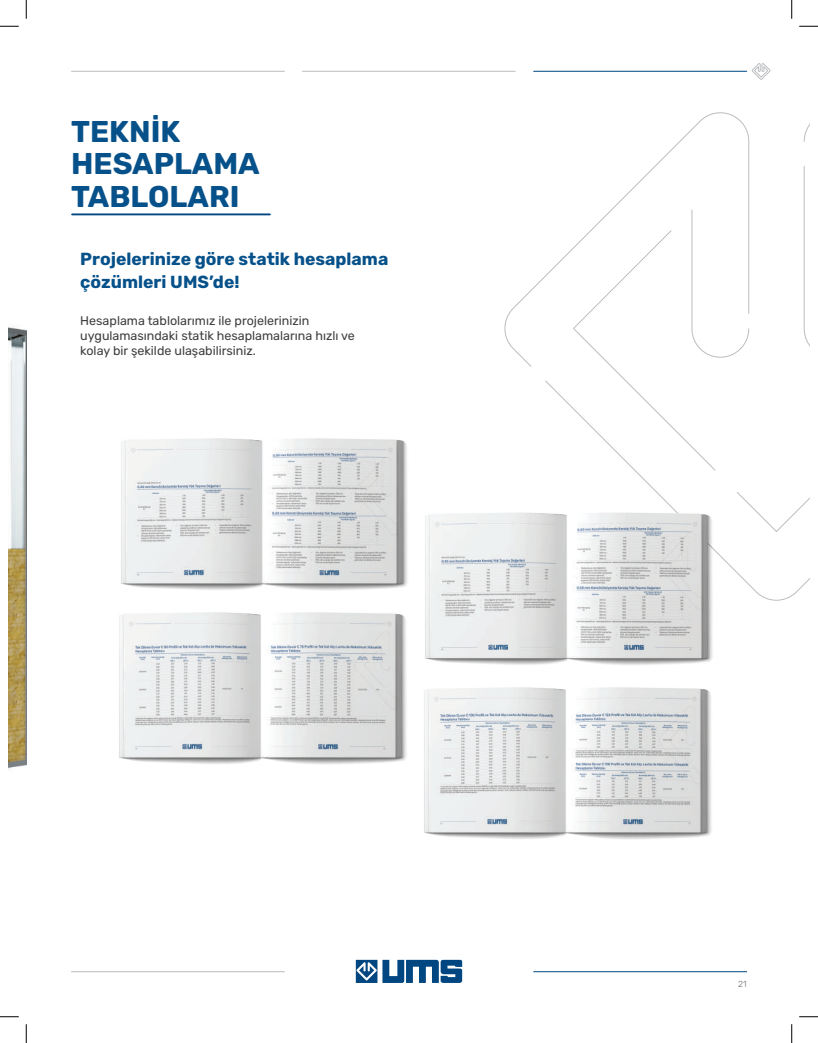
<style>
.page{position:relative;width:818px;height:1043px;background:#fff}
.page>*{position:absolute;margin:0;border:0;box-sizing:border-box;transform-origin:0 0}
.t1{font:700 30px/32.5px "Rubik";color:#06518a}
.t2{font:700 17.5px/22.5px "Rubik";color:#06518a}
.t3{font:12.5px/15px "Rubik";color:#3e3e3f}
.t4{font:300 8.75px "Rubik";color:#6c6d70}
</style>
<div class="page">
<svg style="left:504px;top:112px;width:305px;height:489px"></svg>
<svg style="left:752px;top:63px;width:18px;height:17px"></svg>
<hr style="left:533px;top:71px;width:213px;height:1px;background:#004680">
<hr style="left:302px;top:71px;width:213px;height:1px;background:#bcbdc0">
<hr style="left:71px;top:71px;width:213px;height:1px;background:#bcbdc0">
<hr style="left:533px;top:971px;width:213px;height:1px;background:#004680">
<hr style="left:71px;top:971px;width:213px;height:1px;background:#bcbdc0">
<svg style="left:356px;top:959px;width:106px;height:24px"></svg>
<img style="left:9px;top:327px;width:17px;height:444px">
<hr style="left:72px;top:213px;width:198px;height:2px;background:#004680">
<img style="left:119px;top:634px;width:277px;height:130px">
<img style="left:395px;top:635px;width:317px;height:204px">
<img style="left:119px;top:438px;width:288px;height:196px">
<img style="left:396px;top:460px;width:331px;height:249px">
<svg style="left:0;top:25px;width:19px;height:2px"></svg>
<svg style="left:799px;top:25px;width:19px;height:2px"></svg>
<svg style="left:0;top:1016px;width:19px;height:1px"></svg>
<svg style="left:799px;top:1016px;width:19px;height:1px"></svg>
<svg style="left:25px;top:0;width:2px;height:19px"></svg>
<svg style="left:25px;top:1024px;width:2px;height:18px"></svg>
<svg style="left:791px;top:0;width:1px;height:19px"></svg>
<svg style="left:791px;top:1024px;width:1px;height:18px"></svg>
<h1 class="t1" style="left:71px;top:116px;width:190px">TEKNİK<br>HESAPLAMA<br>TABLOLARI</h1>
<h2 class="t2" style="left:80px;top:248px;width:309px">Projelerinize göre statik hesaplama çözümleri UMS’de!</h2>
<p class="t3" style="left:80px;top:313px;width:276px">Hesaplama tablolarımız ile projelerinizin uygulamasındaki statik hesaplamalarına hızlı ve kolay bir şekilde ulaşabilirsiniz.</p>
<p class="t4" style="left:738px;top:979px;width:10px">21</p>
</div>
